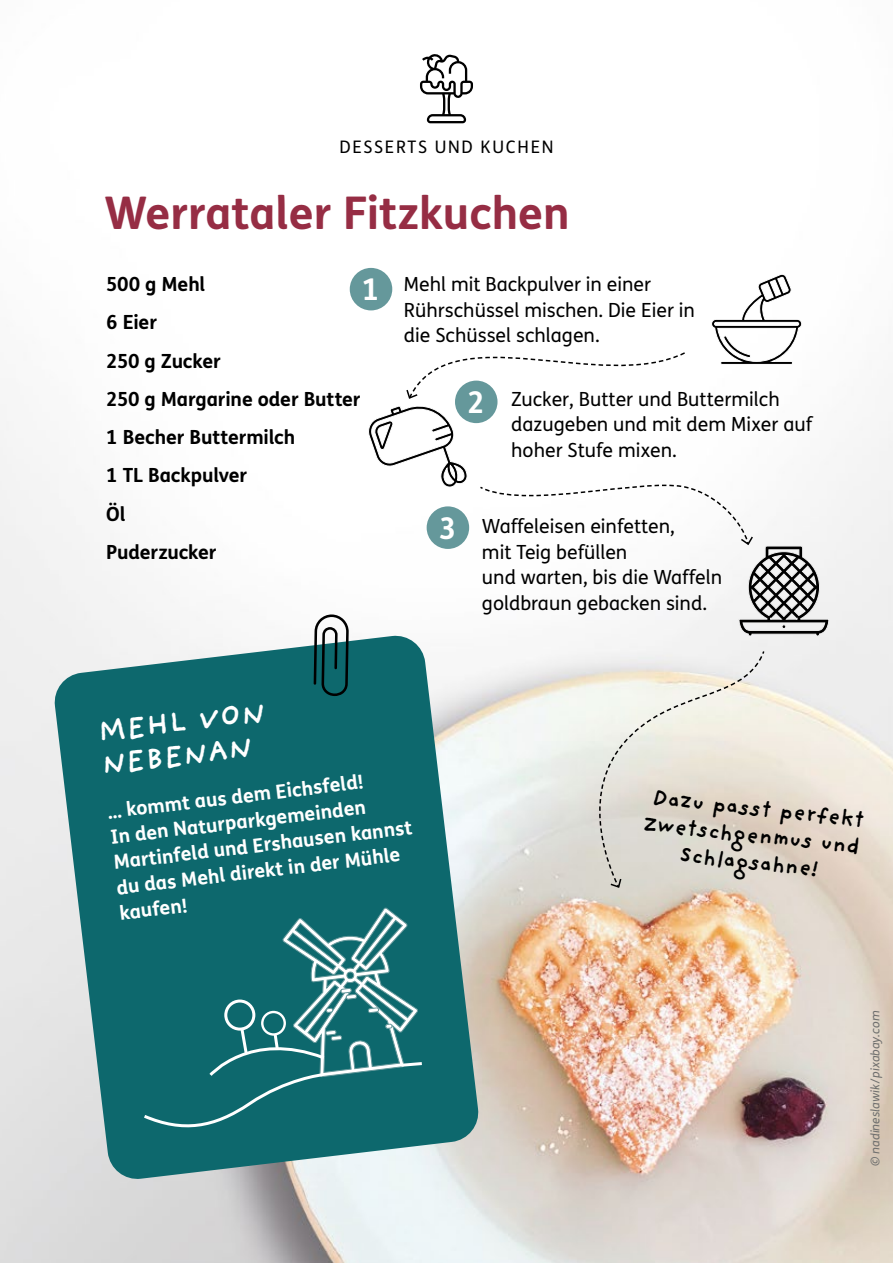
<style>
.page{position:relative;width:893px;height:1263px;background:#fff}
.page>*{position:absolute;margin:0;border:0;box-sizing:border-box;transform-origin:0 0}
.t1{font:700 45px "FS Me";color:#962d44}
.t2{font:700 30px/33px "Providence Sans Pro";color:#fff}
.t3{font:700 30px "FS Me";color:#fff}
.t4{font:700 22.5px/27px "Providence Sans Pro";color:#000;text-align:center}
.t5{font:19.5px/25.5px "FS Me";color:#000}
.t6{font:700 19.5px/25.3px "FS Me";color:#fff}
.t7{font:700 19.5px/38.2px "FS Me";letter-spacing:-.01em;color:#000}
.t8{font:17.25px "FS Me";letter-spacing:.1em;color:#000}
.t9{font:italic 12px "FS Me";color:#6f6f6e}
</style>
<div class="page">
<img style="left:0;top:123px;width:893px;height:1140px">
<svg style="left:53px;top:634px;width:427px;height:546px;background:#45898c"></svg>
<div style="left:350px;top:268px;width:42px;height:42px;background:#65989b;border-radius:50%"></div>
<svg style="left:367px;top:274px;width:463px;height:363px"></svg>
<svg style="left:582px;top:649px;width:184px;height:240px;background:#e5e1d8"></svg>
<svg style="left:141px;top:907px;width:284px;height:225px;background:#26777c"></svg>
<svg style="left:420px;top:54px;width:53px;height:69px"></svg>
<svg style="left:314px;top:614px;width:35px;height:82px"></svg>
<p class="t8" style="left:339px;top:135px;width:216px">DESSERTS UND KUCHEN</p>
<h1 class="t1" style="left:104px;top:179px;width:467px">Werrataler Fitzkuchen</h1>
<p class="t7" style="left:106px;top:264px;width:256px">500 g Mehl<br>6 Eier<br>250 g Zucker<br>250 g Margarine oder Butter<br>1 Becher Buttermilch<br>1 TL Backpulver<br>Öl<br>Puderzucker</p>
<h2 class="t3" style="left:362px;top:267px;width:19px">1</h2>
<p class="t5" style="left:404px;top:271px;width:292px">Mehl mit Backpulver in einer<br>Rührschüssel mischen. Die Eier in die Schüssel schlagen.</p>
<h2 class="t3" style="left:467px;top:379px;width:19px">2</h2>
<p class="t5" style="left:511px;top:386px;width:302px">Zucker, Butter und Buttermilch dazugeben und mit dem Mixer auf hoher Stufe mixen.</p>
<h2 class="t3" style="left:439px;top:505px;width:19px">3</h2>
<p class="t5" style="left:482px;top:513px;width:242px">Waffeleisen einfetten,<br>mit Teig befüllen<br>und warten, bis die Waffeln goldbraun gebacken sind.</p>
<h2 class="t2" style="left:96px;top:715px;width:170px;rotate:-7deg">MEHL VON<br>NEBENAN</h2>
<p class="t6" style="left:106px;top:799px;width:302px;rotate:-7deg">… kommt aus dem Eichsfeld!<br>In den Naturparkgemeinden<br>Martinfeld und Ershausen kannst du das Mehl direkt in der Mühle kaufen!</p>
<p class="t4" style="left:647px;top:783px;width:221px;rotate:6deg">Dazu passt perfekt<br>Zwetschgenmus und<br>Schlagsahne!</p>
<p class="t9" style="left:867px;top:1166px;width:157px;rotate:-90deg">© nadineslawik /pixabay.com</p>
</div>
